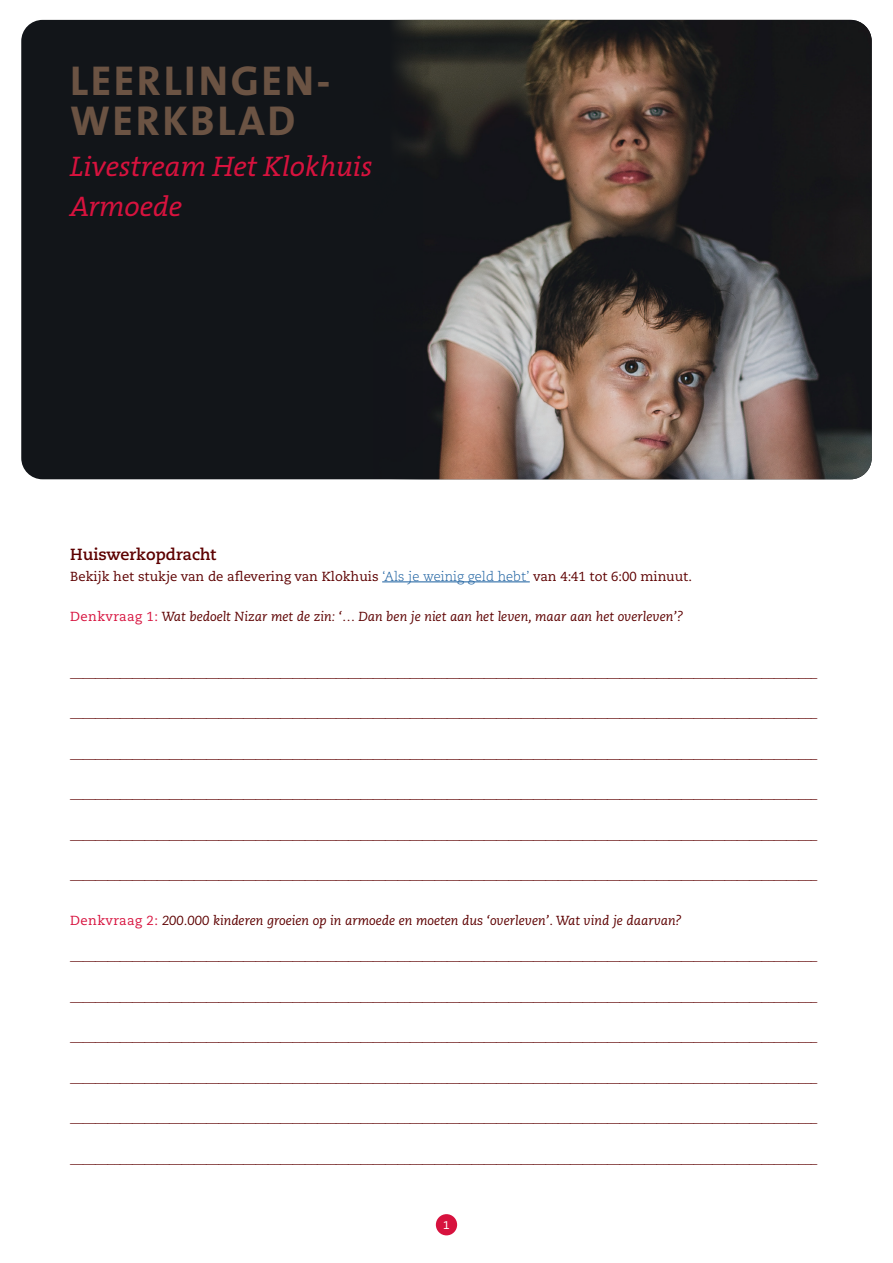
<style>
.page{position:relative;width:893px;height:1263px;background:#fff}
.page>*{position:absolute;margin:0;border:0;box-sizing:border-box;transform-origin:0 0}
.t1{font:700 42px/40.5px "The Sans Office LF";letter-spacing:.06em;color:#6b5343}
.t2{font:italic 28.5px/40.5px "The Serif Office LF";color:#d7123e}
.t3{font:700 16.2px "Caecilia LT Pro 75";color:#5d0000}
.t4{font:300 13.2px "Caecilia LT Pro 45";color:#5d0000}
.t5{font:italic 13.2px "Caecilia LT Pro 56";color:#5d0000}
.t6{font:13.2px "Caecilia LT Pro 55 Roman";color:#5d0000}
.t7{font:12px "The Sans Office LF";color:#fff}
.s1{font-family:"Caecilia LT Std";font-weight:300;color:#175d9e}
.s2{font-family:"Caecilia LT Pro 55 Roman";font-style:normal;color:#d7123e}
</style>
<div class="page">
<div style="left:21px;top:20px;width:851px;height:459px;background:#121519;border-radius:21px"></div>
<img style="left:394px;top:20px;width:478px;height:459px">
<hr style="left:382px;top:581px;width:148px;height:1px;background:#175d9e">
<div style="left:436px;top:1214px;width:21px;height:21px;background:#d7123e;border-radius:50%"></div>
<h1 class="t1" style="left:70px;top:59px;width:262px">LEERLINGEN-<br>WERKBLAD</h1>
<h2 class="t2" style="left:70px;top:146px;width:304px">Livestream Het Klokhuis<br>Armoede</h2>
<p class="t3" style="left:70px;top:544px;width:148px">Huiswerkopdracht</p>
<p class="t6" style="left:70px;top:567px;width:623px">Bekijk het stukje van de aflevering van Klokhuis <span class="s1">‘Als je weinig geld hebt’</span> van 4:41 tot 6:00 minuut.</p>
<p class="t5" style="left:70px;top:608px;width:615px"><span class="s2">Denkvraag 1:</span> Wat bedoelt Nizar met de zin: ‘… Dan ben je niet aan het leven, maar aan het overleven’?</p>
<p class="t4" style="left:70px;top:669px;width:749px">—–––––––––––––––––––––––––––––––––––––––––––––––––––––––––––––––––––––––––––––––––––––––––––––––––––––––––––––––––––––––</p>
<p class="t4" style="left:70px;top:709px;width:749px">—–––––––––––––––––––––––––––––––––––––––––––––––––––––––––––––––––––––––––––––––––––––––––––––––––––––––––––––––––––––––</p>
<p class="t4" style="left:70px;top:750px;width:749px">—–––––––––––––––––––––––––––––––––––––––––––––––––––––––––––––––––––––––––––––––––––––––––––––––––––––––––––––––––––––––</p>
<p class="t4" style="left:70px;top:790px;width:749px">—–––––––––––––––––––––––––––––––––––––––––––––––––––––––––––––––––––––––––––––––––––––––––––––––––––––––––––––––––––––––</p>
<p class="t4" style="left:70px;top:831px;width:749px">—–––––––––––––––––––––––––––––––––––––––––––––––––––––––––––––––––––––––––––––––––––––––––––––––––––––––––––––––––––––––</p>
<p class="t4" style="left:70px;top:871px;width:749px">—–––––––––––––––––––––––––––––––––––––––––––––––––––––––––––––––––––––––––––––––––––––––––––––––––––––––––––––––––––––––</p>
<p class="t5" style="left:70px;top:912px;width:613px"><span class="s2">Denkvraag 2:</span> 200.000 kinderen groeien op in armoede en moeten dus ‘overleven’. Wat vind je daarvan?</p>
<p class="t4" style="left:70px;top:952px;width:749px">—–––––––––––––––––––––––––––––––––––––––––––––––––––––––––––––––––––––––––––––––––––––––––––––––––––––––––––––––––––––––</p>
<p class="t4" style="left:70px;top:993px;width:749px">—–––––––––––––––––––––––––––––––––––––––––––––––––––––––––––––––––––––––––––––––––––––––––––––––––––––––––––––––––––––––</p>
<p class="t4" style="left:70px;top:1033px;width:749px">—–––––––––––––––––––––––––––––––––––––––––––––––––––––––––––––––––––––––––––––––––––––––––––––––––––––––––––––––––––––––</p>
<p class="t4" style="left:70px;top:1074px;width:749px">—–––––––––––––––––––––––––––––––––––––––––––––––––––––––––––––––––––––––––––––––––––––––––––––––––––––––––––––––––––––––</p>
<p class="t4" style="left:70px;top:1114px;width:749px">—–––––––––––––––––––––––––––––––––––––––––––––––––––––––––––––––––––––––––––––––––––––––––––––––––––––––––––––––––––––––</p>
<p class="t4" style="left:70px;top:1155px;width:749px">—–––––––––––––––––––––––––––––––––––––––––––––––––––––––––––––––––––––––––––––––––––––––––––––––––––––––––––––––––––––––</p>
<p class="t7" style="left:443px;top:1217px;width:8px">1</p>
</div>
